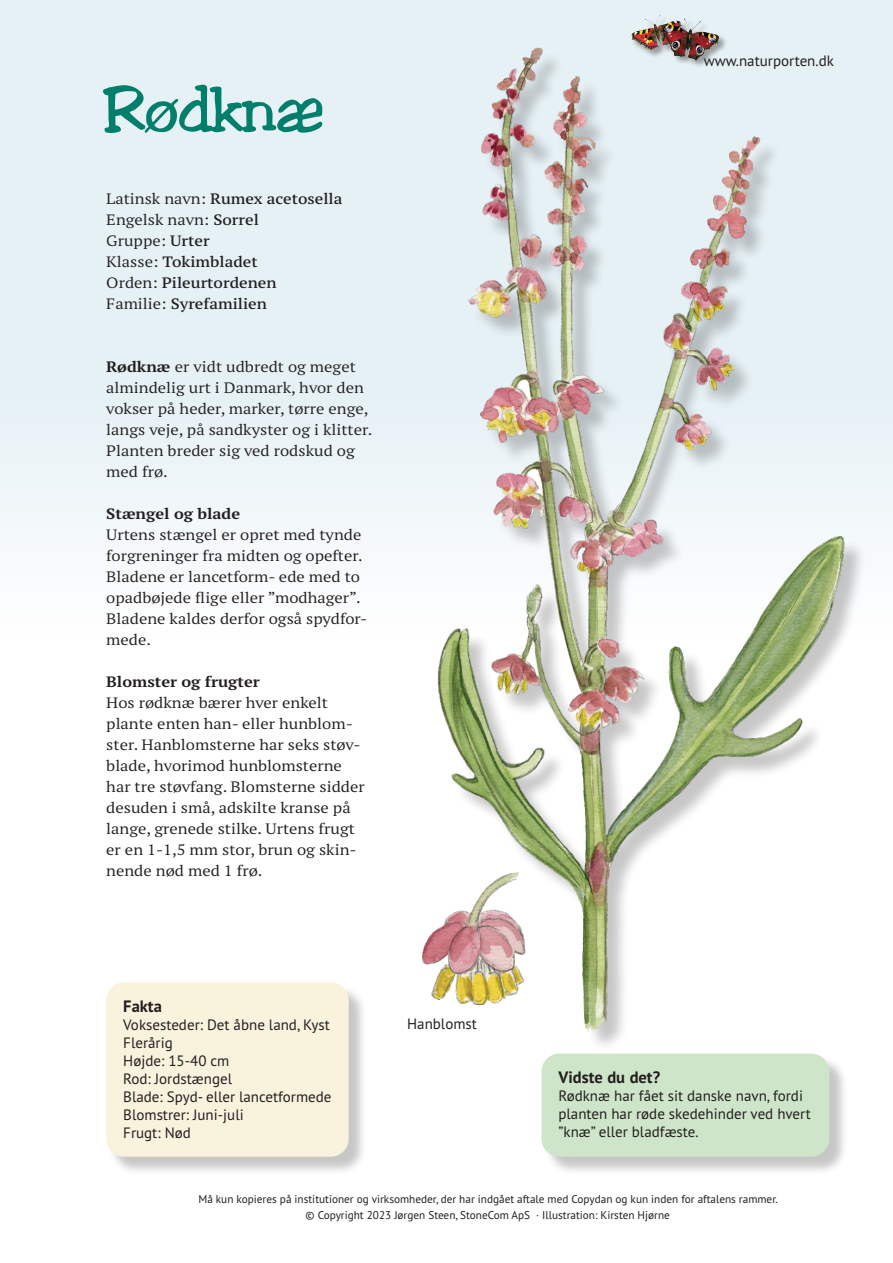
<style>
.page{position:relative;width:893px;height:1263px;background:#fff}
.page>*{position:absolute;margin:0;border:0;box-sizing:border-box;transform-origin:0 0}
.t1{font:60px "Toledo";letter-spacing:-.025em;color:#00806c}
.t2{font:700 16.5px "PT Sans Pro";color:#231f20}
.t3{font:expanded 15px/21px "PT Serif Pro";color:#231f20}
.t4{font:15px/18px "PT Sans Pro";color:#231f20}
.t5{font:600 expanded 15px/21px "PT Serif Pro";color:#231f20}
.t6{font:700 expanded 15px "PT Serif Pro";color:#231f20}
.t7{font:11.25px/16.5px "PT Sans Pro";color:#231f20;text-align:center}
.s1{font-weight:400}
.s2{font-weight:700}
</style>
<div class="page">
<div style="left:0;top:0;width:893px;height:1263px;background:linear-gradient(to bottom,#e3eff4,#fff)"></div>
<div style="left:632px;top:15px;width:96px;height:54px;background:#231f20;opacity:.4"></div>
<img style="left:631px;top:15px;width:58px;height:19px">
<div style="left:109px;top:985px;width:258px;height:190px;background:#231f20;opacity:.25"></div>
<div style="left:106px;top:982px;width:243px;height:175px;background:#f9f2dd;border-radius:18px"></div>
<div style="left:544px;top:1055px;width:304px;height:120px;background:#231f20;opacity:.25"></div>
<div style="left:541px;top:1053px;width:288px;height:104px;background:#cfe5c9;border-radius:18px"></div>
<img style="left:428px;top:34px;width:465px;height:1008px">
<img style="left:417px;top:864px;width:113px;height:146px">
<h1 class="t1" style="left:103px;top:72px;width:223px">Rødknæ</h1>
<p class="t5" style="left:106px;top:187px;width:238px"><span class="s1">Latinsk navn:</span> Rumex acetosella<br><span class="s1">Engelsk navn:</span> Sorrel<br><span class="s1">Gruppe:</span> Urter<br><span class="s1">Klasse:</span> Tokimbladet<br><span class="s1">Orden:</span> Pileurtordenen<br><span class="s1">Familie:</span> Syrefamilien</p>
<p class="t3" style="left:106px;top:355px;width:268px"><span class="s2">Rødknæ</span> er vidt udbredt og meget almindelig urt i Danmark, hvor den vokser på heder, marker, tørre enge, langs veje, på sandkyster og i klitter.<br>Planten breder sig ved rodskud og med frø.</p>
<p class="t6" style="left:106px;top:503px;width:135px">Stængel og blade</p>
<p class="t3" style="left:106px;top:523px;width:263px">Urtens stængel er opret med tynde forgreninger fra midten og opefter.<br>Bladene er lancetform- ede med to opadbøjede flige eller ”modhager”.<br>Bladene kaldes derfor også spydfor&shy;mede.</p>
<p class="t6" style="left:106px;top:671px;width:155px">Blomster og frugter</p>
<p class="t3" style="left:106px;top:691px;width:260px">Hos rødknæ bærer hver enkelt plante enten han- eller hunblom&shy;ster. Hanblomsterne har seks støv&shy;blade, hvorimod hunblomsterne har tre støvfang. Blomsterne sidder desuden i små, adskilte kranse på lange, grenede stilke. Urtens frugt er en 1-1,5 mm stor, brun og skin&shy;nende nød med 1 frø.</p>
<p class="t2" style="left:123px;top:995px;width:40px">Fakta</p>
<p class="t4" style="left:123px;top:1015px;width:210px">Voksesteder: Det åbne land, Kyst<br>Flerårig<br>Højde: 15-40 cm<br>Rod: Jordstængel<br>Blade: Spyd- eller lancetformede<br>Blomstrer: Juni-juli<br>Frugt: Nød</p>
<p class="t4" style="left:407px;top:1014px;width:71px">Hanblomst</p>
<p class="t4" style="left:704px;top:52px;width:132px">www.naturporten.dk</p>
<p class="t2" style="left:558px;top:1066px;width:103px">Vidste du det?</p>
<p class="t4" style="left:558px;top:1086px;width:254px">Rødknæ har fået sit danske navn, fordi planten har røde skedehinder ved hvert ”knæ” eller bladfæste.</p>
<p class="t7" style="left:198px;top:1190px;width:581px">Må kun kopieres på institutioner og virksomheder, der har indgået aftale med Copydan og kun inden for aftalens rammer. © Copyright 2023 Jørgen Steen, StoneCom ApS · Illustration: Kirsten Hjørne</p>
</div>
